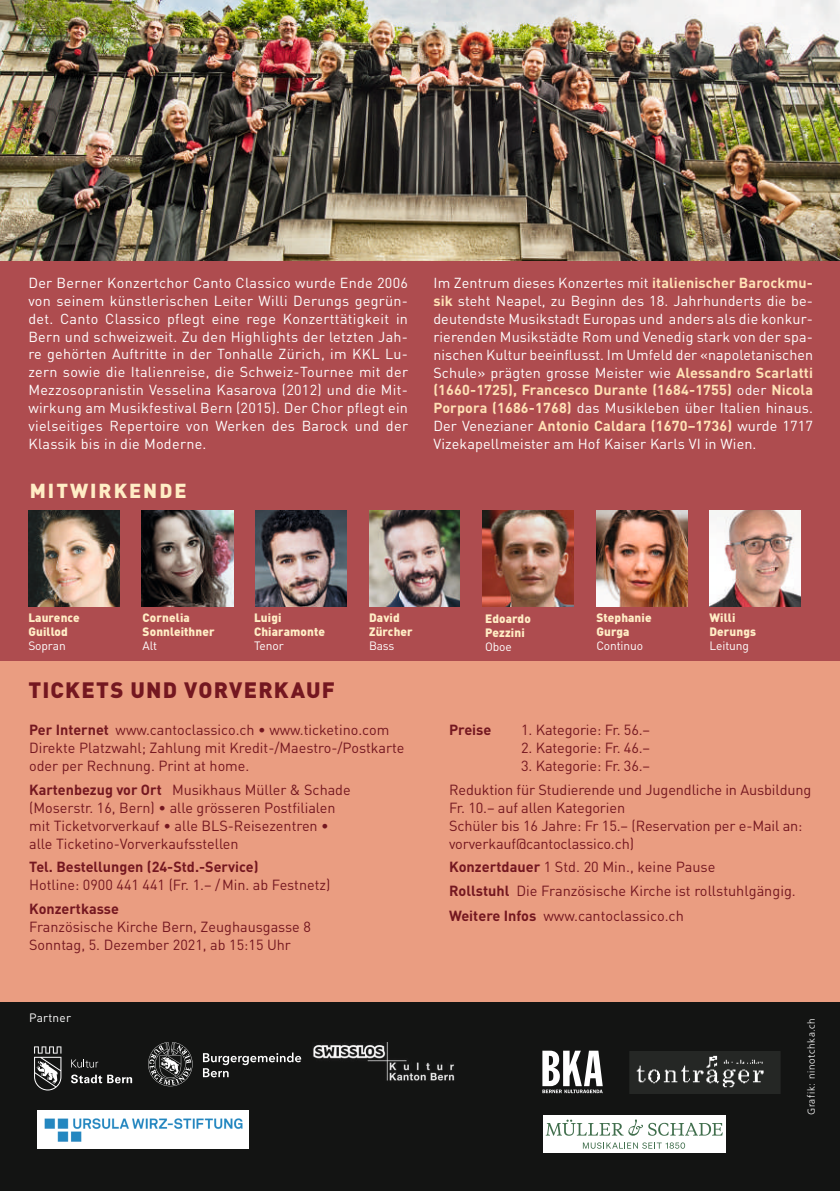
<style>
.page{position:relative;width:840px;height:1191px;background:#fff}
.page>*{position:absolute;margin:0;border:0;box-sizing:border-box;transform-origin:0 0}
.t1{font:900 22px "DIN";letter-spacing:.055em;color:#741720}
.t2{font:900 20px "DIN";letter-spacing:.1em;color:#ffedc5}
.t3{font:14.4px/17.8px "DIN";letter-spacing:.02em;color:#fff}
.t4{font:14.4px/18px "DIN";color:#741720}
.t5{font:700 14.4px "DIN";color:#741720}
.t6{font:900 12px/14px "DIN";letter-spacing:.01em;color:#ffedc5}
.t7{font:12px "DIN";letter-spacing:-.01em;color:#fff}
.t8{font:12px "DIN";letter-spacing:.02em;color:#fff}
.t9{font:300 10px "Frutiger LT Std";letter-spacing:.06em;color:#fff}
.s1{font-weight:700;color:#ffe2b6}
.s2{font-weight:700}
</style>
<div class="page">
<div style="left:0;top:11px;width:839px;height:658px;background:#ae4c4f"></div>
<div style="left:0;top:660px;width:839px;height:366px;background:#ea9d81"></div>
<img style="left:28px;top:510px;width:91px;height:96px">
<img style="left:709px;top:510px;width:91px;height:96px">
<img style="left:255px;top:510px;width:91px;height:96px">
<div style="left:0;top:1003px;width:839px;height:188px;background:#131413"></div>
<img style="left:0;top:0;width:839px;height:261px">
<img style="left:596px;top:510px;width:90px;height:96px">
<img style="left:482px;top:510px;width:91px;height:96px">
<img style="left:369px;top:510px;width:90px;height:96px">
<img style="left:632px;top:1054px;width:145px;height:37px">
<div style="left:629px;top:1051px;width:151px;height:43px;border:2px solid #131413"></div>
<svg style="left:542px;top:1050px;width:60px;height:43px"></svg>
<div style="left:542px;top:1115px;width:183px;height:37px;background:#fff"></div>
<svg style="left:546px;top:1119px;width:176px;height:16px"></svg>
<svg style="left:582px;top:1142px;width:102px;height:6px"></svg>
<svg style="left:148px;top:1042px;width:153px;height:44px"></svg>
<img style="left:313px;top:1043px;width:142px;height:38px">
<svg style="left:34px;top:1046px;width:27px;height:44px"></svg>
<svg style="left:71px;top:1074px;width:61px;height:9px"></svg>
<svg style="left:71px;top:1059px;width:27px;height:8px"></svg>
<img style="left:37px;top:1110px;width:212px;height:39px">
<img style="left:141px;top:510px;width:92px;height:96px">
<p class="t3" style="left:28px;top:274px;width:381px">Der Berner Konzertchor Canto Classico wurde Ende 2006 von seinem künstlerischen Leiter Willi Derungs gegrün&shy;det. Canto Classico pflegt eine rege Konzerttätigkeit in Bern und schweizweit. Zu den Highlights der letzten Jah&shy;re gehörten Auftritte in der Tonhalle Zürich, im KKL Lu&shy;zern sowie die Italienreise, die Schweiz-Tournee mit der Mezzosopranistin Vesselina Kasarova (2012) und die Mit&shy;wirkung am Musikfestival Bern (2015). Der Chor pflegt ein vielseitiges Repertoire von Werken des Barock und der Klassik bis in die Moderne.</p>
<p class="t3" style="left:433px;top:274px;width:381px;text-align:justify">Im Zentrum dieses Konzertes mit <span class="s1">italienischer Barockmu&shy;sik</span> steht Neapel, zu Beginn des 18. Jahrhunderts die be&shy;deutendste Musikstadt Europas und anders als die konkur&shy;rierenden Musikstädte Rom und Venedig stark von der spa&shy;nischen Kultur beeinflusst. Im Umfeld der «napoletanischen Schule» prägten grosse Meister wie <span class="s1">Alessandro Scarlatti (1660-1725), Francesco Durante (1684-1755)</span> oder <span class="s1">Nicola Porpora (1686-1768)</span> das Musikleben über Italien hinaus.<br>Der Venezianer <span class="s1">Antonio Caldara (1670–1736)</span> wurde 1717<br>Vizekapellmeister am Hof Kaiser Karls VI in Wien.</p>
<h2 class="t2" style="left:30px;top:477px;width:158px">MITWIRKENDE</h2>
<p class="t6" style="left:28px;top:609px;width:53px">Laurence<br>Guillod</p>
<p class="t7" style="left:28px;top:638px;width:39px">Sopran</p>
<p class="t6" style="left:142px;top:609px;width:74px">Cornelia<br>Sonnleithner</p>
<p class="t7" style="left:142px;top:638px;width:16px">Alt</p>
<p class="t6" style="left:254px;top:609px;width:72px">Luigi<br>Chiaramonte</p>
<p class="t7" style="left:254px;top:638px;width:31px">Tenor</p>
<p class="t6" style="left:369px;top:609px;width:45px">David<br>Zürcher</p>
<p class="t7" style="left:369px;top:638px;width:27px">Bass</p>
<p class="t6" style="left:485px;top:611px;width:47px">Edoardo<br>Pezzini</p>
<p class="t7" style="left:485px;top:639px;width:28px">Oboe</p>
<p class="t6" style="left:596px;top:609px;width:57px">Stephanie<br>Gurga</p>
<p class="t7" style="left:596px;top:638px;width:48px">Continuo</p>
<p class="t6" style="left:709px;top:609px;width:48px">Willi<br>Derungs</p>
<p class="t7" style="left:709px;top:638px;width:41px">Leitung</p>
<h1 class="t1" style="left:28px;top:675px;width:308px">TICKETS UND VORVERKAUF</h1>
<p class="t4" style="left:29px;top:720px;width:376px"><span class="s2">Per Internet</span> www.cantoclassico.ch • www.ticketino.com<br>Direkte Platzwahl; Zahlung mit Kredit-/Maestro-/Postkarte oder per Rechnung. Print at home.</p>
<p class="t4" style="left:29px;top:780px;width:323px"><span class="s2">Kartenbezug vor Ort</span> Musikhaus Müller &amp; Schade (Moserstr. 16, Bern) • alle grösseren Postfilialen mit Ticketvorverkauf • alle BLS-Reisezentren • alle Ticketino-Vorverkaufsstellen</p>
<p class="t5" style="left:29px;top:858px;width:231px">Tel. Bestellungen (24-Std.-Service)</p>
<p class="t4" style="left:29px;top:876px;width:302px">Hotline: 0900 441 441 (Fr. 1.– /Min. ab Festnetz)</p>
<p class="t5" style="left:29px;top:899px;width:91px">Konzertkasse</p>
<p class="t4" style="left:29px;top:917px;width:283px">Französische Kirche Bern, Zeughausgasse 8<br>Sonntag, 5. Dezember 2021, ab 15:15 Uhr</p>
<p class="t5" style="left:449px;top:720px;width:44px">Preise</p>
<p class="t4" style="left:521px;top:720px;width:130px">1. Kategorie: Fr. 56.–</p>
<p class="t4" style="left:521px;top:738px;width:130px">2. Kategorie: Fr. 46.–</p>
<p class="t4" style="left:449px;top:754px;width:363px;line-height:23.6px;text-indent:72px">3. Kategorie: Fr. 36.–<br>Reduktion für Studierende und Jugendliche in Ausbildung</p>
<p class="t4" style="left:449px;top:798px;width:355px">Fr. 10.– auf allen Kategorien<br>Schüler bis 16 Jahre: Fr 15.– (Reservation per e-Mail an: vorverkauf@cantoclassico.ch)</p>
<p class="t4" style="left:449px;top:855px;width:348px;line-height:24.2px"><span class="s2">Konzertdauer</span> 1 Std. 20 Min., keine Pause<br><span class="s2">Rollstuhl</span> Die Französische Kirche ist rollstuhlgängig.<br><span class="s2">Weitere Infos</span> www.cantoclassico.ch</p>
<p class="t8" style="left:29px;top:1010px;width:43px">Partner</p>
<p class="t9" style="left:805px;top:1115px;width:99px;rotate:-90deg">Grafik: ninotchka.ch</p>
</div>
